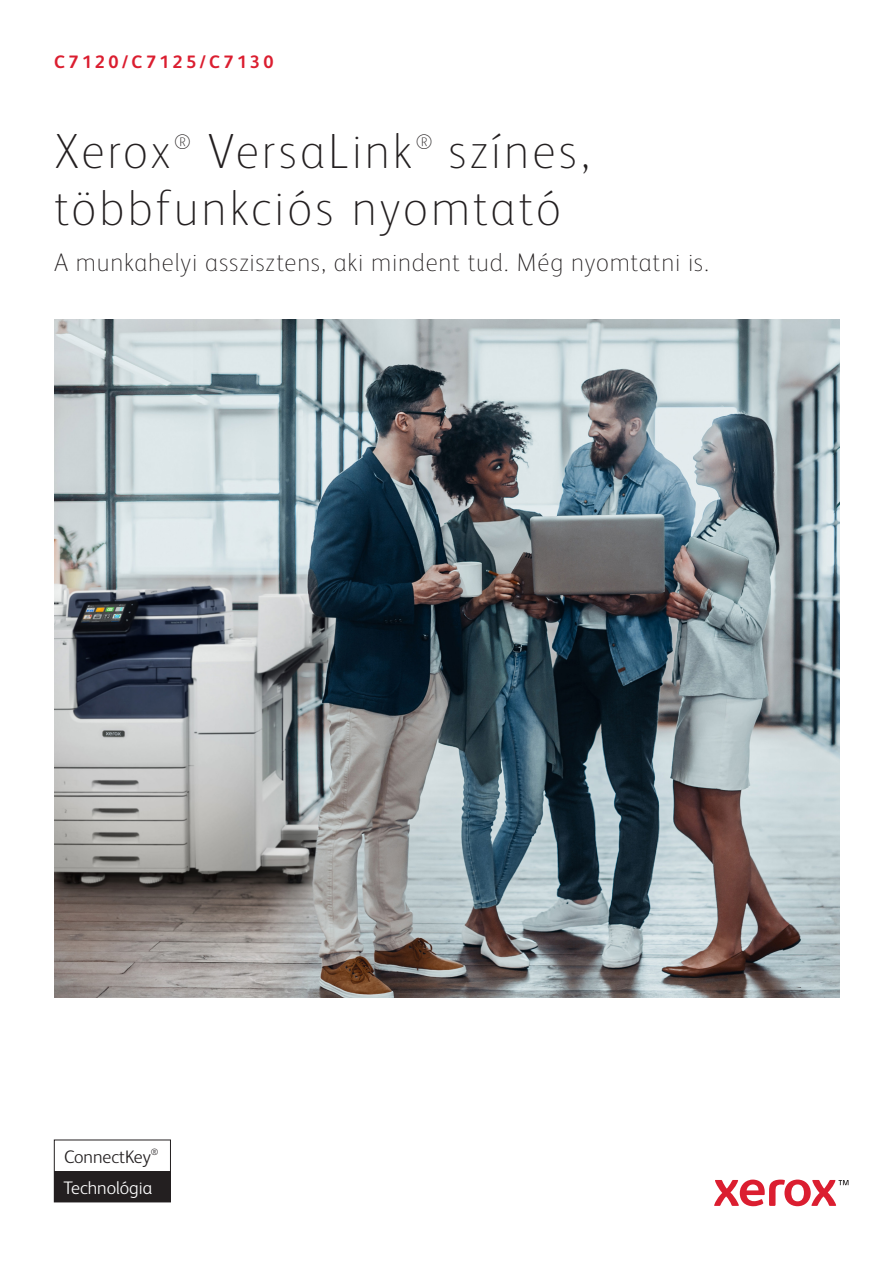
<style>
.page{position:relative;width:893px;height:1263px;background:#fff}
.page>*{position:absolute;margin:0;border:0;box-sizing:border-box;transform-origin:0 0}
.Cover_Title_EXPERT_3{font:100 49.5px/57px "Xerox Sans";letter-spacing:.06em;color:#231f20}
.Cover_Subhead{font:100 25.5px "Xerox Sans";letter-spacing:.03em;color:#231f20}
.Cover_Title_EXPERT_3-2{font:100 21px "Xerox Sans";color:#231f20}
.Body_Subhead{font:300 18.15px "Xerox Sans";color:#fff}
.Body_Subhead-2{font:300 18.15px "Xerox Sans";color:#231f20}
.Title_Crosshead_left{font:700 18px "Xerox Sans";letter-spacing:.19em;color:#db1e30}
</style>
<div class="page">
<img style="left:55px;top:319px;width:785px;height:679px">
<svg style="left:714px;top:1179px;width:134px;height:27px"></svg>
<div style="left:54px;top:1140px;width:117px;height:62px;border:1px solid #231f20"></div>
<div style="left:54px;top:1171px;width:116px;height:31px;background:#231f20"></div>
<p class="Title_Crosshead_left" style="left:54px;top:49px;width:221px">C7120/C7125/C7130</p>
<p class="Cover_Title_EXPERT_3" style="left:54px;top:121px;width:119px">Xerox</p>
<p class="Cover_Title_EXPERT_3-2" style="left:174px;top:128px;width:18px">®</p>
<p class="Cover_Title_EXPERT_3" style="left:207px;top:121px;width:207px">VersaLink</p>
<p class="Cover_Title_EXPERT_3-2" style="left:416px;top:128px;width:18px">®</p>
<p class="Cover_Title_EXPERT_3" style="left:54px;top:121px;width:537px;text-indent:395px">színes, többfunkciós nyomtató</p>
<p class="Cover_Subhead" style="left:54px;top:246px;width:656px">A munkahelyi asszisztens, aki mindent tud. Még nyomtatni is.</p>
<p class="Body_Subhead-2" style="left:64px;top:1145px;width:96px">ConnectKey<sup>®</sup></p>
<p class="Body_Subhead" style="left:64px;top:1175px;width:90px">Technológia</p>
</div>
